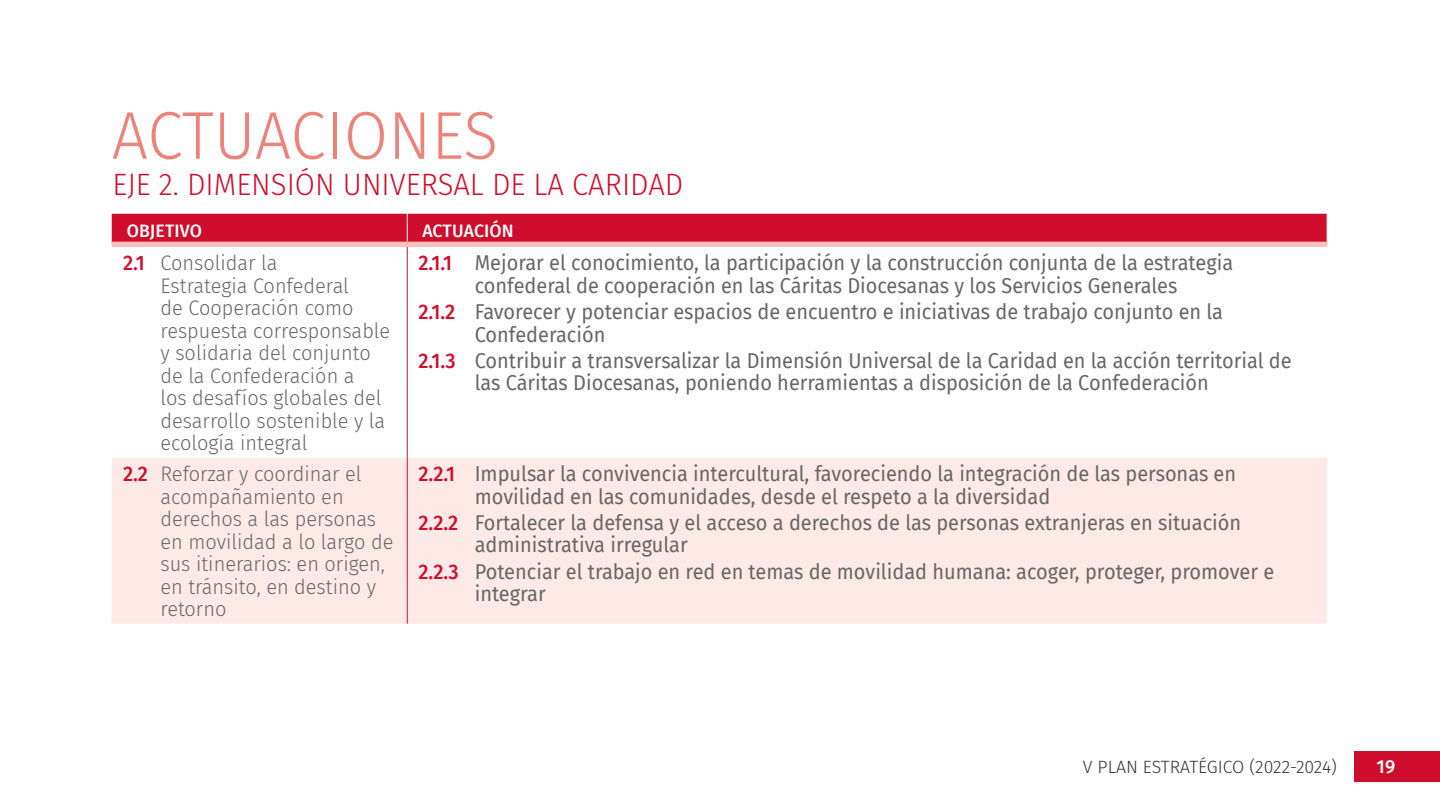
<style>
.page{position:relative;width:1440px;height:810px;background:#fff}
.page>*{position:absolute;margin:0;border:0;box-sizing:border-box;transform-origin:0 0}
.t1{font:300 67.5px "Fira Sans";letter-spacing:-.005em;color:#ec8279;scale:.95 1}
.t2{font:300 30.75px "Fira Sans";color:#ce0e2c;scale:.95 1}
.t3{font:21px/22.5px "Fira Sans";color:#666;scale:.95 1}
.t4{font:300 21px/22.5px "Fira Sans";color:#666;scale:.95 1}
.t5{font:500 18.75px "Fira Sans";color:#fff}
.t6{font:500 18px "Fira Sans";letter-spacing:.01em;color:#fff}
.t7{font:300 17.7px "Fira Sans";color:#333}
.s1{font-weight:500;color:#ce0e2c}
</style>
<div class="page">
<div style="left:1354px;top:752px;width:86px;height:30px;background:#ce0e2c"></div>
<div style="left:112px;top:458px;width:1215px;height:166px;background:#fde9e6"></div>
<div style="left:112px;top:214px;width:1216px;height:28px;background:#ce0e2c"></div>
<div style="left:112px;top:242px;width:295px;height:5px;background:#f9c0b9"></div>
<div style="left:407px;top:242px;width:921px;height:5px;background:#f9c0b9"></div>
<hr style="left:407px;top:247px;width:1px;height:211px;background:#ce0e2c">
<hr style="left:407px;top:458px;width:1px;height:166px;background:#ce0e2c">
<h1 class="t1" style="left:112px;top:87px;width:408px">ACTUACIONES</h1>
<h2 class="t2" style="left:112px;top:163px;width:602px">EJE 2. DIMENSIÓN UNIVERSAL DE LA CARIDAD</h2>
<p class="t6" style="left:127px;top:217px;width:77px">OBJETIVO</p>
<p class="t6" style="left:422px;top:217px;width:93px">ACTUACIÓN</p>
<p class="t4" style="left:160px;top:252px;width:243px;text-indent:-38px"><span class="s1">2.1</span> Consolidar la<br>Estrategia Confederal<br>de Cooperación como respuesta corresponsable y solidaria del conjunto de la Confederación a<br>los desafíos globales del desarrollo sostenible y la ecología integral</p>
<p class="t3" style="left:418px;top:251px;width:859px;text-align:center"><span class="s1">2.1.1</span> Mejorar el conocimiento, la participación y la construcción conjunta de la estrategia confederal de cooperación en las Cáritas Diocesanas y los Servicios Generales</p>
<p class="t3" style="left:475px;top:300px;width:789px;text-indent:-56px"><span class="s1">2.1.2</span> Favorecer y potenciar espacios de encuentro e iniciativas de trabajo conjunto en la<br>Confederación</p>
<p class="t3" style="left:475px;top:349px;width:862px;text-indent:-56px"><span class="s1">2.1.3</span> Contribuir a transversalizar la Dimensión Universal de la Caridad en la acción territorial de las Cáritas Diocesanas, poniendo herramientas a disposición de la Confederación</p>
<p class="t4" style="left:160px;top:462px;width:247px;text-indent:-38px"><span class="s1">2.2</span> Reforzar y coordinar el acompañamiento en derechos a las personas en movilidad a lo largo de sus itinerarios: en origen, en tránsito, en destino y retorno</p>
<p class="t3" style="left:475px;top:462px;width:803px;text-indent:-56px"><span class="s1">2.2.1</span> Impulsar la convivencia intercultural, favoreciendo la integración de las personas en movilidad en las comunidades, desde el respeto a la diversidad</p>
<p class="t3" style="left:475px;top:511px;width:808px;text-indent:-56px"><span class="s1">2.2.2</span> Fortalecer la defensa y el acceso a derechos de las personas extranjeras en situación administrativa irregular</p>
<p class="t3" style="left:475px;top:560px;width:843px;text-indent:-56px"><span class="s1">2.2.3</span> Potenciar el trabajo en red en temas de movilidad humana: acoger, proteger, promover e integrar</p>
<p class="t7" style="left:1083px;top:755px;width:255px">V PLAN ESTRATÉGICO (2022-2024)</p>
<p class="t5" style="left:1377px;top:752px;width:20px">19</p>
</div>
